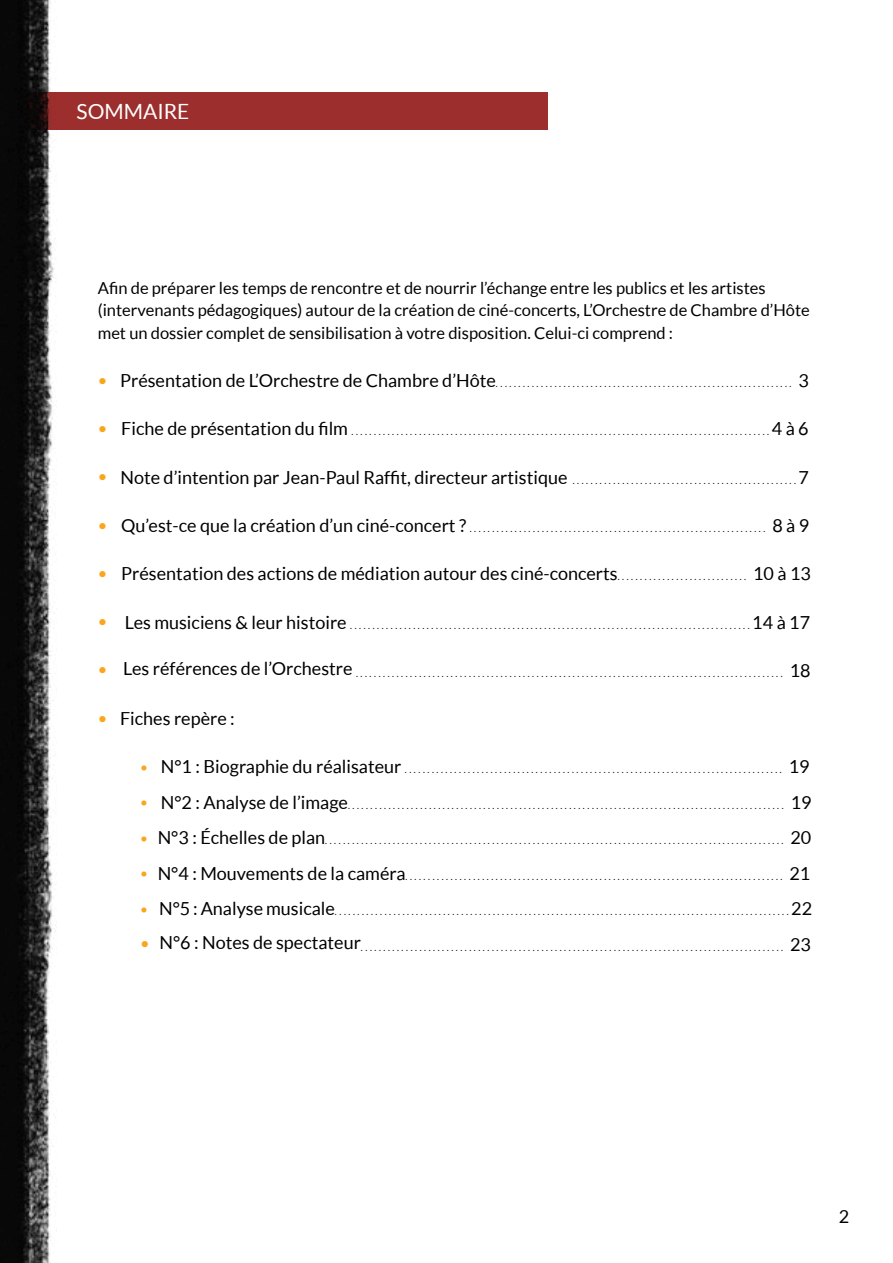
<style>
.page{position:relative;width:893px;height:1263px;background:#fff}
.page>*{position:absolute;margin:0;border:0;box-sizing:border-box;transform-origin:0 0}
.t1{font:21px "Lato";color:#fff}
.t2{font:18px "Lato";color:#000}
.t3{font:16.5px/22.5px "Lato";color:#000}
.t4{font:16.5px "Lato";color:#faa61a}
.t5{font:13.5px "Lato";color:#faa61a}
.t6{font:9px "Lato";color:#000}
.s1{font-size:18px}
</style>
<div class="page">
<div style="left:0;top:92px;width:548px;height:37px;background:#9c2e2d"></div>
<img style="left:0;top:0;width:57px;height:1263px">
<h1 class="t1" style="left:77px;top:100px;width:114px">SOMMAIRE</h1>
<p class="t3" style="left:98px;top:277px;width:714px">Afin de préparer les temps de rencontre et de nourrir ’l échange entre les publics et les artistes (intervenants pédagogiques) autour de la création de ciné-concerts ’L, Orchestre de Chambre ’d Hôte met un dossier complet de sensibilisation à votre disposition. Celui-ci comprend :</p>
<h2 class="t2" style="left:798px;top:371px;width:12px">3</h2>
<p class="t6" style="left:496px;top:379px;width:297px">..................................................................</p>
<h2 class="t2" style="left:120px;top:371px;width:377px">Présentation de ’LOrchestre de Chambre ’d Hôte</h2>
<h3 class="t4" style="left:98px;top:371px;width:11px">•</h3>
<h3 class="t4" style="left:98px;top:419px;width:11px">•</h3>
<h2 class="t2" style="left:121px;top:419px;width:228px">Fiche de présentation du film</h2>
<h2 class="t2" style="left:786px;top:419px;width:25px">6à</h2>
<p class="t6" style="left:352px;top:427px;width:432px">.............................................................................................<span class="s1">4</span></p>
<h3 class="t4" style="left:98px;top:467px;width:11px">•</h3>
<h2 class="t2" style="left:120px;top:467px;width:449px">Note ’d intention par Jean-Paul Raffit, directeur artistique</h2>
<p class="t6" style="left:573px;top:475px;width:238px">..................................................<span class="s1">7</span></p>
<h3 class="t4" style="left:98px;top:515px;width:11px">•</h3>
<h2 class="t2" style="left:121px;top:515px;width:347px">Qu’est-ce que la création ’d un ciné-concert ?</h2>
<p class="t6" style="left:470px;top:524px;width:297px">..................................................................</p>
<h2 class="t2" style="left:772px;top:515px;width:38px">9à8</h2>
<h3 class="t4" style="left:98px;top:564px;width:11px">•</h3>
<h2 class="t2" style="left:121px;top:564px;width:498px">Présentation des actions de médiation autour des ciné-concerts</h2>
<p class="t6" style="left:618px;top:572px;width:130px">.............................</p>
<h2 class="t2" style="left:753px;top:564px;width:59px">10à13</h2>
<h3 class="t4" style="left:98px;top:612px;width:11px">•</h3>
<h2 class="t2" style="left:125px;top:612px;width:223px">Les musiciens &amp; leur histoire</h2>
<h2 class="t2" style="left:777px;top:612px;width:35px">à17</h2>
<p class="t6" style="left:350px;top:620px;width:424px">.........................................................................................<span class="s1">14</span></p>
<h3 class="t4" style="left:98px;top:660px;width:11px">•</h3>
<h2 class="t2" style="left:123px;top:659px;width:231px">Les références de ’l Orchestre</h2>
<p class="t6" style="left:356px;top:668px;width:428px">...............................................................................................</p>
<h2 class="t2" style="left:790px;top:660px;width:22px">18</h2>
<h3 class="t4" style="left:98px;top:708px;width:11px">•</h3>
<h2 class="t2" style="left:120px;top:708px;width:116px">Fiches repère :</h2>
<h3 class="t5" style="left:140px;top:759px;width:9px">•</h3>
<h2 class="t2" style="left:161px;top:757px;width:242px">N°1 : Biographie du réalisateur</h2>
<p class="t6" style="left:405px;top:765px;width:378px">....................................................................................</p>
<h2 class="t2" style="left:789px;top:757px;width:22px">19</h2>
<h3 class="t5" style="left:140px;top:795px;width:9px">•</h3>
<h2 class="t2" style="left:161px;top:792px;width:189px">N°2 : Analyse de ’l image</h2>
<p class="t6" style="left:348px;top:800px;width:437px">.................................................................................................</p>
<h2 class="t2" style="left:791px;top:792px;width:22px">19</h2>
<h3 class="t5" style="left:140px;top:830px;width:9px">•</h3>
<h2 class="t2" style="left:158px;top:828px;width:169px">N°3 : échelles de plan</h2>
<p class="t6" style="left:325px;top:836px;width:460px">......................................................................................................</p>
<h2 class="t2" style="left:790px;top:828px;width:22px">20</h2>
<h3 class="t5" style="left:140px;top:866px;width:9px">•</h3>
<h2 class="t2" style="left:158px;top:863px;width:249px">N°4 : Mouvements de la caméra</h2>
<p class="t6" style="left:406px;top:871px;width:378px">....................................................................................</p>
<h2 class="t2" style="left:789px;top:863px;width:22px">21</h2>
<h3 class="t5" style="left:140px;top:901px;width:9px">•</h3>
<h2 class="t2" style="left:159px;top:899px;width:177px">N°5 : Analyse musicale</h2>
<p class="t6" style="left:335px;top:907px;width:479px">.....................................................................................................<span class="s1">22</span></p>
<h3 class="t4" style="left:140px;top:934px;width:11px">•</h3>
<h2 class="t2" style="left:159px;top:933px;width:203px">N°6 : Notes de spectateur</h2>
<p class="t6" style="left:361px;top:942px;width:424px">..............................................................................................</p>
<h2 class="t2" style="left:790px;top:934px;width:22px">23</h2>
<h2 class="t2" style="left:839px;top:1207px;width:12px">2</h2>
</div>
